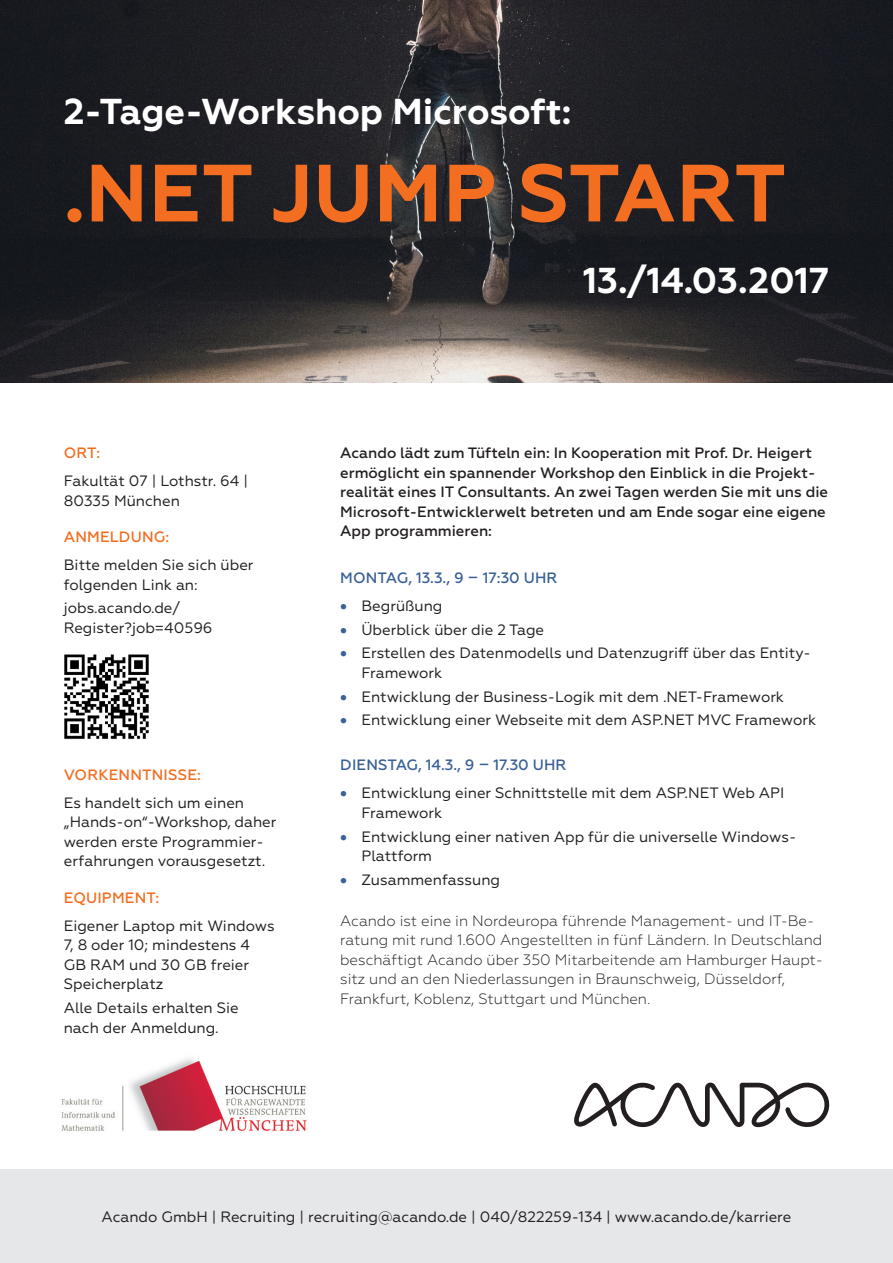
<style>
.page{position:relative;width:893px;height:1263px;background:#fff}
.page>*{position:absolute;margin:0;border:0;box-sizing:border-box;transform-origin:0 0}
.t1{font:700 81px "Geometria";letter-spacing:.01em;color:#f36e21}
.t2{font:700 36px "Geometria";color:#fff}
.t3{font:15px/19.5px "Geometria";color:#231f20}
.t4{font:300 15px/19.5px "Geometria";color:#231f20}
.t5{font:500 15px/19.5px "Geometria";color:#231f20}
.t6{font:500 15px "Geometria";letter-spacing:.005em;color:#396097}
.t7{font:500 15px "Geometria";letter-spacing:.01em;color:#f36e21}
.s1{color:#396097}
</style>
<div class="page">
<div style="left:0;top:1169px;width:893px;height:94px;background:#e6e7e9"></div>
<svg style="left:574px;top:1082px;width:255px;height:45px"></svg>
<img style="left:64px;top:654px;width:85px;height:85px">
<img style="left:61px;top:1058px;width:246px;height:73px">
<img style="left:0;top:0;width:893px;height:383px">
<h2 class="t2" style="left:64px;top:90px;width:509px">2-Tage-Workshop Microsoft:</h2>
<h1 class="t1" style="left:64px;top:145px;width:724px">.NET JUMP START</h1>
<p class="t7" style="left:64px;top:444px;width:38px">ORT:</p>
<p class="t3" style="left:64px;top:471px;width:186px">Fakultät 07 | Lothstr. 64 |<br>80335 München</p>
<p class="t7" style="left:64px;top:528px;width:107px">ANMELDUNG:</p>
<p class="t3" style="left:64px;top:555px;width:191px">Bitte melden Sie sich über folgenden Link an:</p>
<p class="t3" style="left:64px;top:598px;width:150px">jobs.acando.de/<br>Register?job=40596</p>
<p class="t7" style="left:64px;top:766px;width:138px">VORKENNTNISSE:</p>
<p class="t3" style="left:64px;top:793px;width:214px">Es handelt sich um einen „Hands-on“-Workshop, daher werden erste Programmier&shy;erfahrungen vorausgesetzt.</p>
<p class="t7" style="left:64px;top:889px;width:97px">EQUIPMENT:</p>
<p class="t3" style="left:64px;top:916px;width:213px">Eigener Laptop mit Windows<br>7, 8 oder 10; mindestens 4<br>GB RAM und 30 GB freier<br>Speicherplatz</p>
<p class="t3" style="left:64px;top:998px;width:176px">Alle Details erhalten Sie nach der Anmeldung.</p>
<h2 class="t2" style="left:583px;top:259px;width:247px">13./14.03.2017</h2>
<p class="t5" style="left:340px;top:443px;width:489px">Acando lädt zum Tüfteln ein: In Kooperation mit Prof. Dr. Heigert ermöglicht ein spannender Workshop den Einblick in die Projekt&shy;realität eines IT Consultants. An zwei Tagen werden Sie mit uns die Microsoft-Entwicklerwelt betreten und am Ende sogar eine eigene App programmieren:</p>
<p class="t6" style="left:340px;top:569px;width:219px">MONTAG, 13.3., 9 – 17:30 UHR</p>
<p class="t3" style="left:340px;top:596px;width:104px"><span class="s1">•</span> Begrüßung</p>
<p class="t3" style="left:340px;top:620px;width:205px"><span class="s1">•</span> Überblick über die 2 Tage</p>
<p class="t3" style="left:361px;top:643px;width:451px;text-indent:-21px"><span class="s1">•</span> Erstellen des Datenmodells und Datenzugriff über das Entity-<br>Framework</p>
<p class="t3" style="left:340px;top:687px;width:445px"><span class="s1">•</span> Entwicklung der Business-Logik mit dem .NET-Framework</p>
<p class="t3" style="left:340px;top:710px;width:477px"><span class="s1">•</span> Entwicklung einer Webseite mit dem ASP.NET MVC Framework</p>
<p class="t6" style="left:340px;top:756px;width:228px">DIENSTAG, 14.3., 9 – 17.30 UHR</p>
<p class="t3" style="left:361px;top:783px;width:424px;text-indent:-21px"><span class="s1">•</span> Entwicklung einer Schnittstelle mit dem ASP.NET Web API<br>Framework</p>
<p class="t3" style="left:361px;top:827px;width:436px;text-indent:-21px"><span class="s1">•</span> Entwicklung einer nativen App für die universelle Windows-<br>Plattform</p>
<p class="t3" style="left:340px;top:870px;width:161px"><span class="s1">•</span> Zusammenfassung</p>
<p class="t4" style="left:340px;top:911px;width:484px">Acando ist eine in Nordeuropa führende Management- und IT-Be&shy;ratung mit rund 1.600 Angestellten in fünf Ländern. In Deutschland beschäftigt Acando über 350 Mitarbeitende am Hamburger Haupt&shy;sitz und an den Niederlassungen in Braunschweig, Düsseldorf, Frankfurt, Koblenz, Stuttgart und München.</p>
<p class="t3" style="left:101px;top:1207px;width:691px">Acando GmbH | Recruiting | recruiting@acando.de | 040/822259-134 | www.acando.de/karriere</p>
</div>
